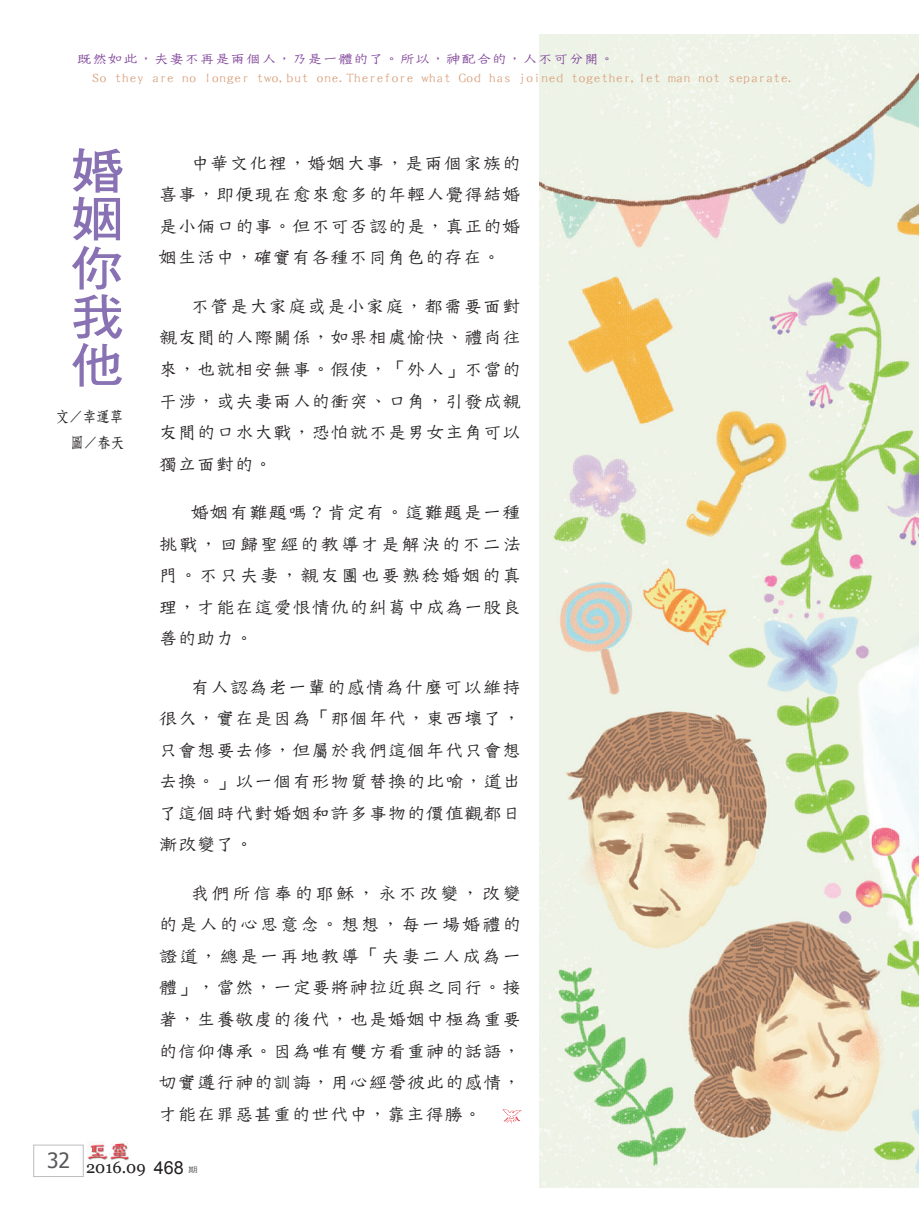
<style>
.page{position:relative;width:919px;height:1217px;background:#fff}
.page>*{position:absolute;margin:0;border:0;box-sizing:border-box;transform-origin:0 0}
.題目{font:48.6px/48.6px "DF Hei W7 WIN BF";color:#8972b3;text-align:justify;scale:1.11 1}
.主題前言{font:19.5px/31.5px "DF Tie Xian W3 WIN BF";letter-spacing:-.02em;color:#231f20;text-align:justify}
.t1{font:16.5px "Georgia";color:#231f20}
.作者{font:15px "DF Fang Song W6 WIN BF";color:#231f20;scale:.9 1}
.眉批{font:14.1px "DF Tie Xian W3 WIN BF";letter-spacing:-.025em;color:#daa380;scale:1.11 1}
.眉批-2{font:14.1px "DF Tie Xian W3 WIN BF";letter-spacing:-.025em;color:#7e4098;scale:1.11 1}
.t2{font:7.5px "DF Hei W5 WIN BF";color:#57585a;scale:1.25 1}
.s1{font-family:"Arial";font-size:18px}
</style>
<div class="page">
<img style="left:88px;top:1143px;width:41px;height:18px">
<div style="left:33px;top:1144px;width:50px;height:32px;border:1px solid #bcbdc0"></div>
<img style="left:539px;top:34px;width:379px;height:1152px">
<svg style="left:502px;top:1109px;width:19px;height:14px"></svg>
<p class="眉批-2" style="left:77px;top:52px;width:486px">既然如此，夫妻不再是兩個人，乃是一體的了。所以，神配合的，人不可分開。</p>
<p class="眉批" style="left:92px;top:70px;width:635px">So they are no longer two,but one.Therefore what God has joined together,let man not separate.</p>
<p class="題目" style="left:70px;top:146px;width:49px">婚姻你我他</p>
<p class="主題前言" style="left:158px;top:147px;width:364px;text-indent:32px">中華文化裡，婚姻大事，是兩個家族的喜事，即便現在愈來愈多的年輕人覺得結婚是小倆口的事。但不可否認的是，真正的婚姻生活中，確實有各種不同角色的存在。</p>
<p class="主題前言" style="left:158px;top:290px;width:364px;text-indent:32px">不管是大家庭或是小家庭，都需要面對親友間的人際關係，如果相處愉快、禮尚往來，也就相安無事。假使，「外人」不當的干涉，或夫妻兩人的衝突、口角，引發成親友間的口水大戰，恐怕就不是男女主角可以獨立面對的。</p>
<p class="主題前言" style="left:158px;top:496px;width:364px;text-indent:32px">婚姻有難題嗎？肯定有。這難題是一種挑戰，回歸聖經的教導才是解決的不二法門。不只夫妻，親友團也要熟稔婚姻的真理，才能在這愛恨情仇的糾葛中成為一股良善的助力。</p>
<p class="主題前言" style="left:158px;top:671px;width:364px;text-indent:32px">有人認為老一輩的感情為什麼可以維持很久，實在是因為「那個年代，東西壞了，只會想要去修，但屬於我們這個年代只會想去換。」以一個有形物質替換的比喻，道出了這個時代對婚姻和許多事物的價值觀都日漸改變了。</p>
<p class="主題前言" style="left:158px;top:877px;width:364px;text-indent:32px">我們所信奉的耶穌，永不改變，改變的是人的心思意念。想想，每一場婚禮的證道，總是一再地教導「夫妻二人成為一體」，當然，一定要將神拉近與之同行。接著，生養敬虔的後代，也是婚姻中極為重要的信仰傳承。因為唯有雙方看重神的話語，切實遵行神的訓誨，用心經營彼此的感情，才能在罪惡甚重的世代中，靠主得勝。</p>
<p class="作者" style="left:56px;top:408px;width:76px">文／幸運草</p>
<p class="作者" style="left:70px;top:434px;width:62px">圖／春天</p>
<p class="t1" style="left:47px;top:1156px;width:138px"><sup>32</sup> 2016.09 <span class="s1">468</span></p>
<p class="t2" style="left:188px;top:1165px;width:9px">期</p>
</div>
